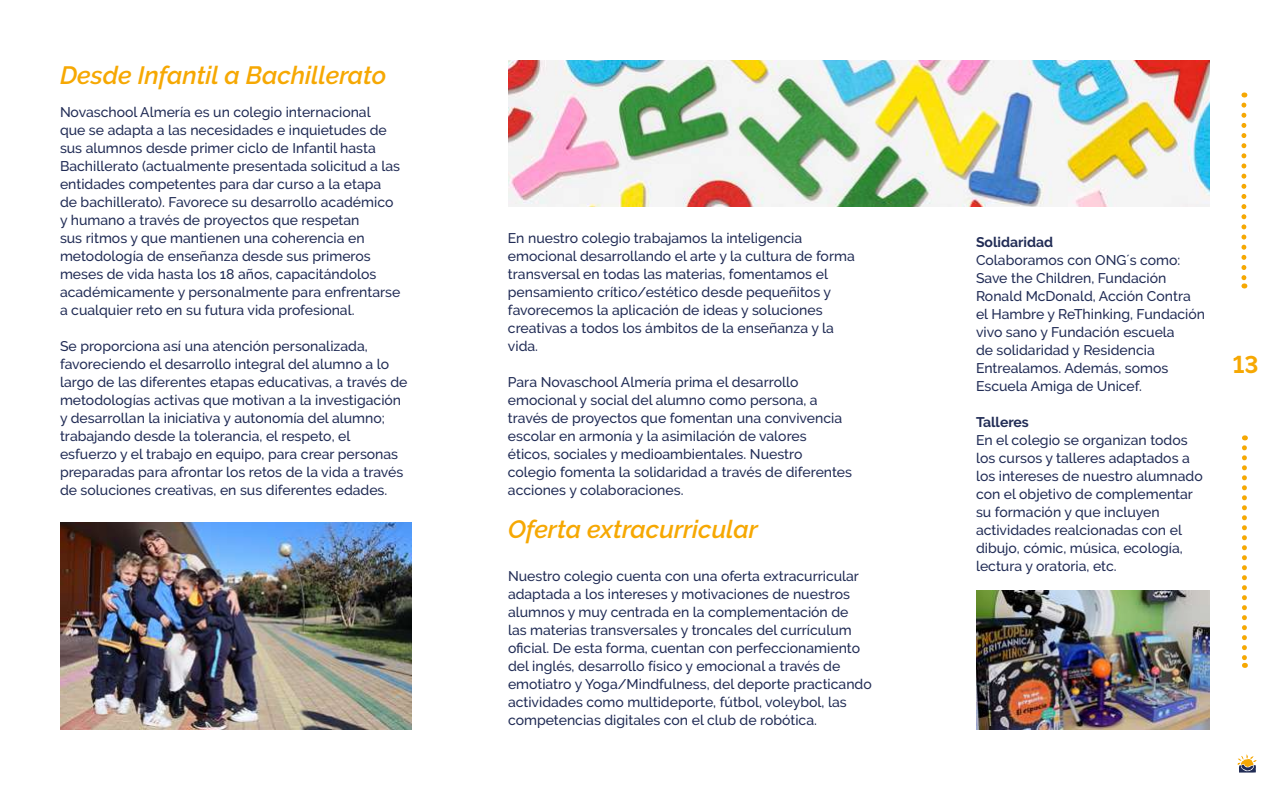
<style>
.page{position:relative;width:1280px;height:800px;background:#fff}
.page>*{position:absolute;margin:0;border:0;box-sizing:border-box;transform-origin:0 0}
.t1{font:italic 600 25px "Raleway";color:#f6a803}
.t2{font:700 24px "Raleway";color:#f6a803}
.t3{font:500 14px/18px "Raleway";color:#212c55}
.t4{font:700 14px "Raleway";color:#212c55}
</style>
<div class="page">
<svg style="left:1241px;top:105px;width:5px;height:183px"></svg>
<svg style="left:1242px;top:448px;width:5px;height:220px"></svg>
<svg style="left:1238px;top:754px;width:19px;height:19px"></svg>
<img style="left:508px;top:60px;width:702px;height:147px">
<img style="left:60px;top:522px;width:352px;height:208px">
<img style="left:976px;top:590px;width:234px;height:140px">
<h1 class="t1" style="left:60px;top:60px;width:328px">Desde Infantil a Bachillerato</h1>
<p class="t3" style="left:60px;top:103px;width:342px">Novaschool Almería es un colegio internacional<br>que se adapta a las necesidades e inquietudes de sus alumnos desde primer ciclo de Infantil hasta Bachillerato (actualmente presentada solicitud a las entidades competentes para dar curso a la etapa de bachillerato). Favorece su desarrollo académico y humano a través de proyectos que respetan<br>sus ritmos y que mantienen una coherencia en metodología de enseñanza desde sus primeros meses de vida hasta los 18 años, capacitándolos académicamente y personalmente para enfrentarse a cualquier reto en su futura vida profesional.</p>
<p class="t3" style="left:60px;top:337px;width:349px">Se proporciona así una atención personalizada, favoreciendo el desarrollo integral del alumno a lo largo de las diferentes etapas educativas, a través de metodologías activas que motivan a la investigación y desarrollan la iniciativa y autonomía del alumno; trabajando desde la tolerancia, el respeto, el esfuerzo y el trabajo en equipo, para crear personas preparadas para afrontar los retos de la vida a través de soluciones creativas, en sus diferentes edades.</p>
<p class="t3" style="left:508px;top:229px;width:348px">En nuestro colegio trabajamos la inteligencia emocional desarrollando el arte y la cultura de forma transversal en todas las materias, fomentamos el pensamiento crítico/estético desde pequeñitos y favorecemos la aplicación de ideas y soluciones creativas a todos los ámbitos de la enseñanza y la vida.</p>
<p class="t3" style="left:508px;top:373px;width:346px">Para Novaschool Almería prima el desarrollo emocional y social del alumno como persona, a través de proyectos que fomentan una convivencia escolar en armonía y la asimilación de valores éticos, sociales y medioambientales. Nuestro colegio fomenta la solidaridad a través de diferentes acciones y colaboraciones.</p>
<h1 class="t1" style="left:508px;top:515px;width:252px">Oferta extracurricular</h1>
<p class="t3" style="left:508px;top:567px;width:365px">Nuestro colegio cuenta con una oferta extracurricular adaptada a los intereses y motivaciones de nuestros alumnos y muy centrada en la complementación de<br>las materias transversales y troncales del currículum oficial. De esta forma, cuentan con perfeccionamiento del inglés, desarrollo físico y emocional a través de emotiatro y Yoga/Mindfulness, del deporte practicando actividades como multideporte, fútbol, voleybol, las competencias digitales con el club de robótica.</p>
<p class="t4" style="left:976px;top:234px;width:79px">Solidaridad</p>
<p class="t3" style="left:976px;top:251px;width:231px">Colaboramos con ONG´s como:<br>Save the Children, Fundación<br>Ronald McDonald, Acción Contra el Hambre y ReThinking, Fundación vivo sano y Fundación escuela<br>de solidaridad y Residencia<br>Entrealamos. Además, somos<br>Escuela Amiga de Unicef.</p>
<p class="t4" style="left:976px;top:414px;width:54px">Talleres</p>
<p class="t3" style="left:976px;top:431px;width:228px">En el colegio se organizan todos los cursos y talleres adaptados a los intereses de nuestro alumnado con el objetivo de complementar su formación y que incluyen actividades realcionadas con el dibujo, cómic, música, ecología, lectura y oratoria, etc.</p>
<h2 class="t2" style="left:1233px;top:351px;width:27px">13</h2>
</div>
